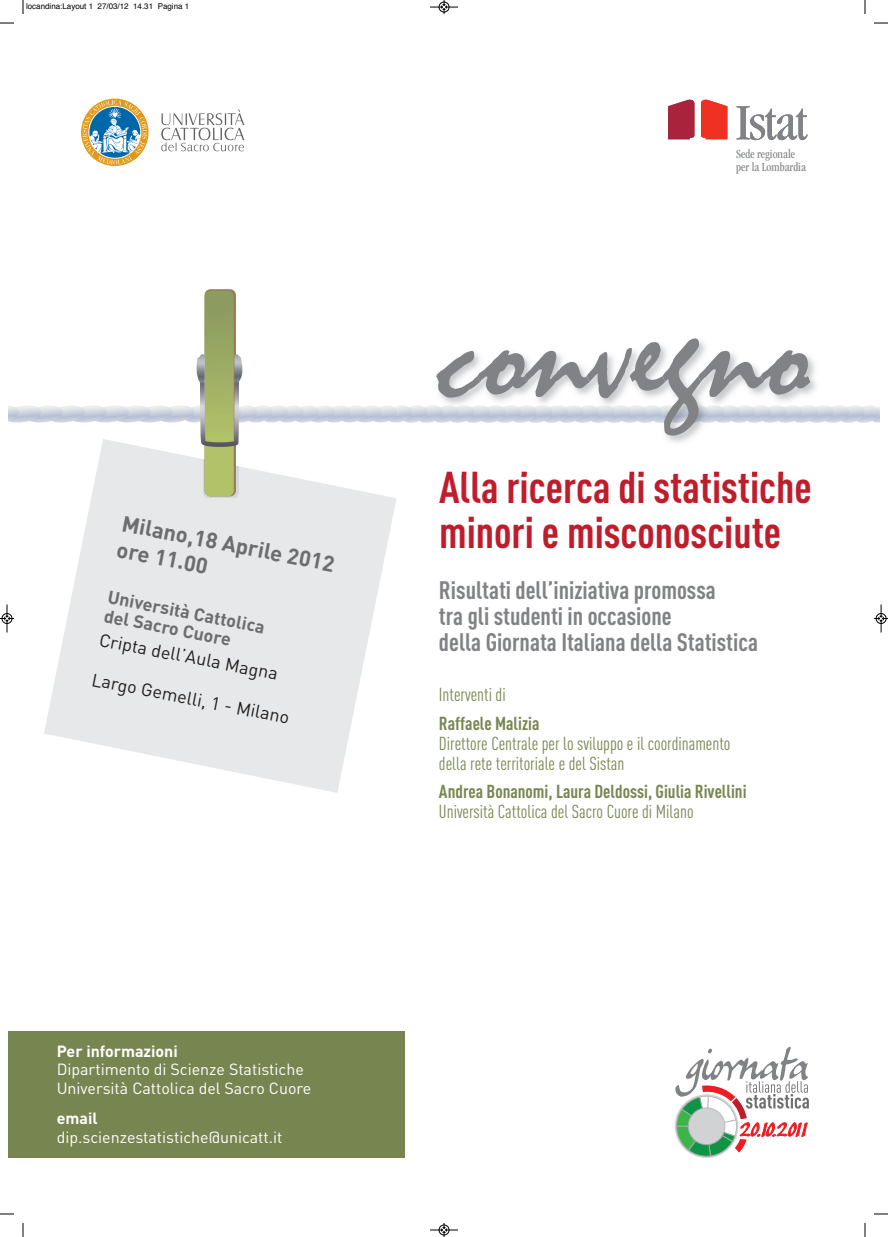
<style>
.page{position:relative;width:888px;height:1237px;background:#fff}
.page>*{position:absolute;margin:0;border:0;box-sizing:border-box;transform-origin:0 0}
.t1{font:133.4px "Mistral";color:#808285}
.t2{font:700 44px/45px "DIN Cond";color:#bf1d2c}
.t3{font:700 25px/26px "DIN Cond";color:#808285}
.t4{font:700 22px/26.4px "DIN";color:#6c6d70}
.t5{font:18.6px/20px "DIN Cond";color:#778651}
.t6{font:700 18.6px "DIN Cond";color:#778651}
.t7{font:18px "DIN";color:#231f20}
.t8{font:700 18px "DIN";color:#6c6d70}
.t9{font:16px/19.2px "DIN";color:#fff}
.t10{font:700 16px "DIN";color:#fff}
.t11{font:condensed 12.8px/13.5px "ITC Garamond Std";color:#808285;scale:.93 1}
.t12{font:8px "Helvetica";color:#000}
</style>
<div class="page">
<div style="left:9px;top:1031px;width:395px;height:126px;background:#778651"></div>
<svg style="left:44px;top:447px;width:352px;height:346px;fill:#e7e8e9"></svg>
<svg style="left:203px;top:459px;width:36px;height:39px"></svg>
<div style="left:205px;top:289px;width:31px;height:207px;background:#9e7959;border-radius:6px"></div>
<svg style="left:205px;top:291px;width:29px;height:205px;background:#9eae63"></svg>
<svg style="left:9px;top:354px;width:870px;height:93px"></svg>
<svg style="left:675px;top:1046px;width:134px;height:110px"></svg>
<svg style="left:81px;top:99px;width:68px;height:67px"></svg>
<svg style="left:161px;top:110px;width:83px;height:41px"></svg>
<img style="left:399px;top:340px;width:474px;height:134px">
<img style="left:445px;top:472px;width:189px;height:2px">
<svg style="left:736px;top:106px;width:71px;height:34px"></svg>
<svg style="left:701px;top:100px;width:26px;height:39px"></svg>
<svg style="left:668px;top:100px;width:26px;height:39px"></svg>
<svg style="left:23px;top:0;width:1px;height:14px"></svg>
<svg style="left:0;top:23px;width:14px;height:1px"></svg>
<svg style="left:865px;top:0;width:1px;height:14px"></svg>
<svg style="left:874px;top:23px;width:14px;height:1px"></svg>
<svg style="left:23px;top:1223px;width:1px;height:14px"></svg>
<svg style="left:0;top:1213px;width:14px;height:1px"></svg>
<svg style="left:865px;top:1223px;width:1px;height:14px"></svg>
<svg style="left:874px;top:1213px;width:14px;height:1px"></svg>
<svg style="left:430px;top:0;width:28px;height:14px"></svg>
<svg style="left:430px;top:1223px;width:28px;height:14px"></svg>
<svg style="left:0;top:604px;width:14px;height:28px"></svg>
<svg style="left:874px;top:604px;width:14px;height:28px"></svg>
<p class="t12" style="left:26px;top:3px;width:165px">locandina:Layout 1 27/03/12 14.31 Pagina 1</p>
<p class="t4" style="left:125px;top:510px;width:218px;rotate:11deg">Milano,18 Aprile 2012 ore 11.00</p>
<p class="t8" style="left:110px;top:586px;width:161px;rotate:11deg">Università Cattolica</p>
<p class="t7" style="left:102px;top:629px;width:183px;rotate:11deg">Cripta dell’Aula Magna</p>
<p class="t8" style="left:106px;top:605px;width:131px;rotate:11deg">del Sacro Cuore</p>
<p class="t7" style="left:94px;top:669px;width:203px;rotate:11deg">Largo Gemelli, 1 - Milano</p>
<p class="t10" style="left:57px;top:1041px;width:123px">Per informazioni</p>
<p class="t9" style="left:57px;top:1060px;width:256px">Dipartimento di Scienze Statistiche<br>Università Cattolica del Sacro Cuore</p>
<p class="t10" style="left:57px;top:1109px;width:42px">email</p>
<p class="t9" style="left:57px;top:1128px;width:227px">dip.scienzestatistiche@unicatt.it</p>
<p class="t11" style="left:736px;top:148px;width:77px">Sede regionale per la Lombardia</p>
<h1 class="t1" style="left:438px;top:295px;width:373px">convegno</h1>
<h2 class="t2" style="left:439px;top:469px;width:374px">Alla ricerca di statistiche minori e misconosciute</h2>
<h3 class="t3" style="left:439px;top:579px;width:320px">Risultati dell’iniziativa promossa<br>tra gli studenti in occasione<br>della Giornata Italiana della Statistica</h3>
<p class="t5" style="left:439px;top:686px;width:68px">Interventi di</p>
<p class="t6" style="left:439px;top:716px;width:102px">Raffaele Malizia</p>
<p class="t5" style="left:439px;top:735px;width:293px">Direttore Centrale per lo sviluppo e il coordinamento della rete territoriale e del Sistan</p>
<p class="t6" style="left:439px;top:785px;width:309px">Andrea Bonanomi, Laura Deldossi, Giulia Rivellini</p>
<p class="t5" style="left:439px;top:803px;width:256px">Università Cattolica del Sacro Cuore di Milano</p>
</div>
